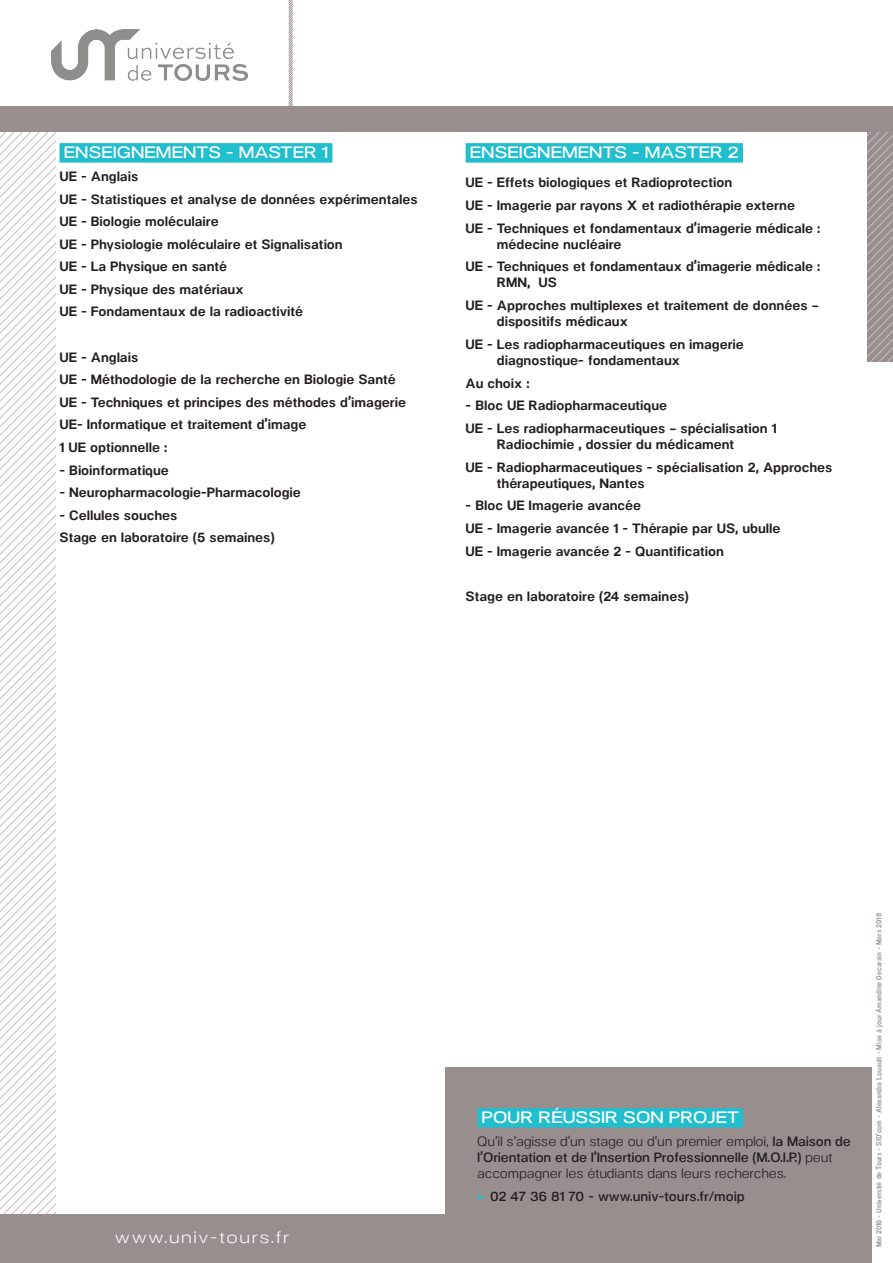
<style>
.page{position:relative;width:893px;height:1263px;background:#fff}
.page>*{position:absolute;margin:0;border:0;box-sizing:border-box;transform-origin:0 0}
.STS_stabilo{font:600 16.5px "Neo Gram Extended";letter-spacing:.01em;color:#fff}
.t1{font:16.5px "Neo Gram Extended";letter-spacing:.1em;color:#fff}
.Parag_sdt{font:700 13.5px/16.2px "Neo Gram";color:#231f20}
.t2{font:13.5px/16.2px "Neo Gram";letter-spacing:-.01em;color:#231f20}
.t3{font:600 13.5px "Neo Gram";color:#231f20}
.t4{font:600 7.5px "Neo Gram Condensed";letter-spacing:-.01em;color:#988e8e}
.s1{font-weight:600}
.s2{color:#21bece}
</style>
<div class="page">
<svg style="left:0;top:132px;width:55px;height:1082px"></svg>
<svg style="left:288px;top:0;width:5px;height:106px"></svg>
<svg style="left:867px;top:132px;width:26px;height:229px;background:#9f9695"></svg>
<div style="left:0;top:1214px;width:446px;height:49px;background:#988e8e"></div>
<div style="left:445px;top:1067px;width:427px;height:196px;background:#988e8e"></div>
<div style="left:0;top:106px;width:893px;height:26px;background:#988e8e"></div>
<img style="left:51px;top:30px;width:196px;height:51px">
<div style="left:477px;top:1108px;width:266px;height:19px;background:#21bece"></div>
<div style="left:60px;top:143px;width:272px;height:20px;background:#21bece"></div>
<div style="left:466px;top:143px;width:277px;height:20px;background:#21bece"></div>
<p class="STS_stabilo" style="left:64px;top:141px;width:266px">ENSEIGNEMENTS - MASTER 1</p>
<p class="Parag_sdt" style="left:60px;top:167px;width:80px">UE - Anglais</p>
<p class="Parag_sdt" style="left:60px;top:190px;width:360px">UE - Statistiques et analyse de données expérimentales</p>
<p class="Parag_sdt" style="left:60px;top:212px;width:161px">UE - Biologie moléculaire</p>
<p class="Parag_sdt" style="left:60px;top:235px;width:285px">UE - Physiologie moléculaire et Signalisation</p>
<p class="Parag_sdt" style="left:60px;top:258px;width:169px">UE - La Physique en santé</p>
<p class="Parag_sdt" style="left:60px;top:280px;width:186px">UE - Physique des matériaux</p>
<p class="Parag_sdt" style="left:60px;top:303px;width:245px">UE - Fondamentaux de la radioactivité</p>
<p class="Parag_sdt" style="left:60px;top:348px;width:80px">UE - Anglais</p>
<p class="Parag_sdt" style="left:60px;top:370px;width:338px">UE - Méthodologie de la recherche en Biologie Santé</p>
<p class="Parag_sdt" style="left:60px;top:393px;width:348px">UE - Techniques et principes des méthodes d’imagerie</p>
<p class="Parag_sdt" style="left:60px;top:416px;width:248px">UE- Informatique et traitement d’image</p>
<p class="Parag_sdt" style="left:60px;top:438px;width:109px">1 UE optionnelle :</p>
<p class="Parag_sdt" style="left:60px;top:461px;width:111px">- Bioinformatique</p>
<p class="Parag_sdt" style="left:60px;top:483px;width:243px">- Neuropharmacologie-Pharmacologie</p>
<p class="Parag_sdt" style="left:60px;top:506px;width:119px">- Cellules souches</p>
<p class="Parag_sdt" style="left:60px;top:528px;width:217px">Stage en laboratoire (5 semaines)</p>
<p class="STS_stabilo" style="left:470px;top:141px;width:270px">ENSEIGNEMENTS - MASTER 2</p>
<p class="Parag_sdt" style="left:466px;top:174px;width:268px">UE - Effets biologiques et Radioprotection</p>
<p class="Parag_sdt" style="left:466px;top:196px;width:331px">UE - Imagerie par rayons X et radiothérapie externe</p>
<p class="Parag_sdt" style="left:497px;top:219px;width:325px;text-indent:-31px">UE - Techniques et fondamentaux d’imagerie médicale : médecine nucléaire</p>
<p class="Parag_sdt" style="left:497px;top:258px;width:325px;text-indent:-31px">UE - Techniques et fondamentaux d’imagerie médicale :<br>RMN, US</p>
<p class="Parag_sdt" style="left:497px;top:296px;width:323px;text-indent:-31px">UE - Approches multiplexes et traitement de données – dispositifs médicaux</p>
<p class="Parag_sdt" style="left:497px;top:335px;width:248px;text-indent:-31px">UE - Les radiopharmaceutiques en imagerie diagnostique- fondamentaux</p>
<p class="Parag_sdt" style="left:466px;top:374px;width:65px">Au choix :</p>
<p class="Parag_sdt" style="left:466px;top:396px;width:203px">- Bloc UE Radiopharmaceutique</p>
<p class="Parag_sdt" style="left:497px;top:419px;width:281px;text-indent:-31px">UE - Les radiopharmaceutiques – spécialisation 1<br>Radiochimie , dossier du médicament</p>
<p class="Parag_sdt" style="left:497px;top:458px;width:337px;text-indent:-31px">UE - Radiopharmaceutiques - spécialisation 2, Approches thérapeutiques, Nantes</p>
<p class="Parag_sdt" style="left:466px;top:497px;width:177px">- Bloc UE Imagerie avancée</p>
<p class="Parag_sdt" style="left:466px;top:519px;width:316px">UE - Imagerie avancée 1 - Thérapie par US, ubulle</p>
<p class="Parag_sdt" style="left:466px;top:542px;width:260px">UE - Imagerie avancée 2 - Quantification</p>
<p class="Parag_sdt" style="left:466px;top:587px;width:225px">Stage en laboratoire (24 semaines)</p>
<p class="t1" style="left:115px;top:1225px;width:175px">www.univ-tours.fr</p>
<p class="STS_stabilo" style="left:482px;top:1105px;width:259px">POUR RÉUSSIR SON PROJET</p>
<p class="t2" style="left:477px;top:1132px;width:375px">Qu’il s’agisse d’un stage ou d’un premier emploi, <span class="s1">la Maison de l’Orientation et de l’Insertion Professionnelle (M.O.I.P.)</span> peut accompagner les étudiants dans leurs recherches.</p>
<p class="t3" style="left:477px;top:1186px;width:269px"><span class="s2">✓</span> 02 47 36 81 70 - www.univ-tours.fr/moip</p>
<p class="t4" style="left:873px;top:1247px;width:336px;rotate:-90deg">Mai 2016 - Université de Tours - SID’com - Alexandra Louault - Mise à jour Amandine Decarsin - Mars 2018</p>
</div>
